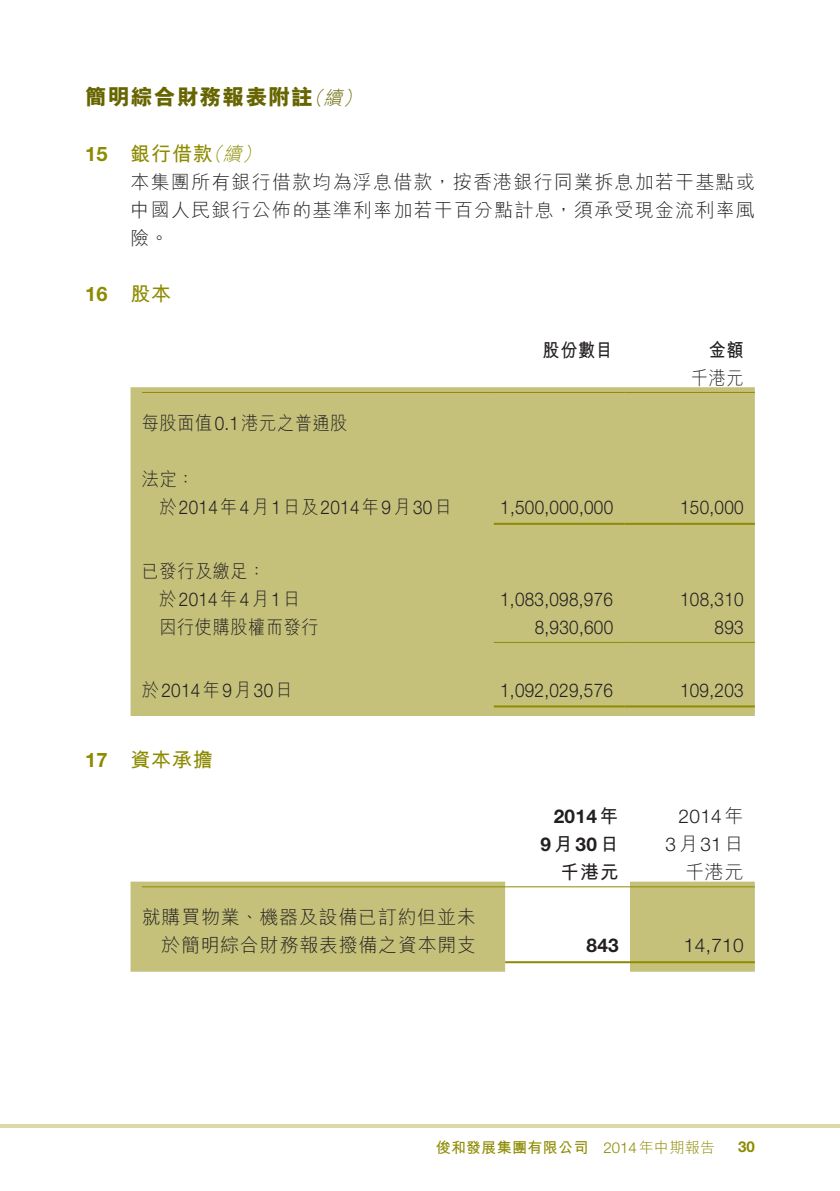
<style>
.page{position:relative;width:840px;height:1191px;background:#fff}
.page>*{position:absolute;margin:0;border:0;box-sizing:border-box;transform-origin:0 0}
.t1{font:800 22px "M Hei HK";letter-spacing:.04em;color:#666500}
.t2{font:700 20px "M Hei HK";letter-spacing:.035em;color:#8d8b02}
.t3{font:700 20px "Helvetica Neue LT Std";color:#8d8b02}
.t4{font:300 19px "Helvetica Neue LT Std";letter-spacing:.015em;color:#231f20;scale:.9 1}
.t5{font:300 19px/28px "M Hei HK";letter-spacing:.035em;color:#231f20;text-align:justify}
.t6{font:300 19px "M Hei HK";letter-spacing:.035em;color:#231f20;scale:.9 1}
.t7{font:300 19px/28px "Helvetica Neue LT Std";letter-spacing:.015em;color:#231f20;text-align:right}
.t8{font:700 19px/28px "Helvetica Neue LT Std";letter-spacing:.015em;color:#231f20;text-align:right}
.t9{font:700 19px "M Hei HK";letter-spacing:.035em;color:#231f20;scale:.9 1}
.t10{font:italic 300 19px "M Hei HK";color:#666500}
.t11{font:italic 300 19px "M Hei HK";color:#8d8b02}
.t12{font:700 19px "M Hei HK";letter-spacing:.035em;color:#231f20}
.t13{font:700 15px "M Hei HK";letter-spacing:.02em;color:#8d8b02}
.t14{font:300 15px "M Hei HK";letter-spacing:.02em;color:#8d8b02}
.t15{font:700 15px "Helvetica Neue LT Std";color:#8d8b02}
.s1{font-family:"Helvetica Neue LT Std"}
.s2{font-family:"M Hei HK"}
</style>
<div class="page">
<hr style="left:0;top:1124px;width:839px;height:4px;background:#dbd8aa">
<div style="left:130px;top:387px;width:624px;height:329px;background:#c5c17b"></div>
<hr style="left:142px;top:392px;width:351px;height:1px;background:#8d8b02">
<hr style="left:493px;top:392px;width:131px;height:1px;background:#8d8b02">
<hr style="left:624px;top:392px;width:130px;height:1px;background:#8d8b02">
<hr style="left:493px;top:523px;width:131px;height:2px;background:#8d8b02">
<hr style="left:624px;top:523px;width:130px;height:2px;background:#8d8b02">
<hr style="left:493px;top:642px;width:131px;height:1px;background:#8d8b02">
<hr style="left:624px;top:642px;width:130px;height:1px;background:#8d8b02">
<hr style="left:493px;top:705px;width:131px;height:2px;background:#8d8b02">
<hr style="left:624px;top:705px;width:130px;height:2px;background:#8d8b02">
<svg style="left:130px;top:881px;width:624px;height:90px;fill:#c5c17b"></svg>
<hr style="left:142px;top:886px;width:363px;height:1px;background:#8d8b02">
<hr style="left:505px;top:886px;width:124px;height:1px;background:#8d8b02">
<hr style="left:629px;top:886px;width:125px;height:1px;background:#8d8b02">
<hr style="left:505px;top:961px;width:124px;height:2px;background:#8d8b02">
<hr style="left:629px;top:961px;width:125px;height:2px;background:#8d8b02">
<p class="t1" style="left:85px;top:86px;width:229px">簡明綜合財務報表附註</p>
<p class="t11" style="left:242px;top:144px;width:25px">(</p>
<p class="t10" style="left:323px;top:88px;width:25px">續</p>
<p class="t10" style="left:304px;top:88px;width:25px">（</p>
<p class="t10" style="left:343px;top:88px;width:25px">(</p>
<p class="t2" style="left:130px;top:139px;width:84px">銀行借款</p>
<p class="t11" style="left:223px;top:144px;width:25px">續</p>
<p class="t11" style="left:203px;top:144px;width:25px">（</p>
<p class="t3" style="left:85px;top:141px;width:24px">15</p>
<p class="t3" style="left:85px;top:281px;width:24px">16</p>
<p class="t3" style="left:85px;top:747px;width:24px">17</p>
<p class="t5" style="left:130px;top:167px;width:625px">本集團所有銀行借款均為浮息借款，按香港銀行同業拆息加若干基點或中國人民銀行公佈的基準利率加若干百分點計息，須承受現金流利率風險。</p>
<p class="t2" style="left:130px;top:279px;width:42px">股本</p>
<p class="t6" style="left:142px;top:413px;width:230px">每股面值<span class="s1">0.1</span>港元之普通股</p>
<p class="t6" style="left:142px;top:469px;width:60px">法定：</p>
<p class="t4" style="left:159px;top:495px;width:326px"><span class="s2">於</span>2014<span class="s2">年</span>4<span class="s2">月</span>1<span class="s2">日及</span>2014<span class="s2">年</span>9<span class="s2">月</span>30<span class="s2">日</span></p>
<p class="t6" style="left:142px;top:562px;width:138px">已發行及繳足：</p>
<p class="t4" style="left:159px;top:588px;width:158px"><span class="s2">於</span>2014<span class="s2">年</span>4<span class="s2">月</span>1<span class="s2">日</span></p>
<p class="t6" style="left:159px;top:618px;width:178px">因行使購股權而發行</p>
<p class="t4" style="left:142px;top:678px;width:169px"><span class="s2">於</span>2014<span class="s2">年</span>9<span class="s2">月</span>30<span class="s2">日</span></p>
<p class="t2" style="left:130px;top:745px;width:84px">資本承擔</p>
<p class="t5" style="left:142px;top:903px;width:335px">就購買物業、機器及設備已訂約但並未</p>
<p class="t5" style="left:161px;top:931px;width:316px">於簡明綜合財務報表撥備之資本開支</p>
<p class="t9" style="left:542px;top:336px;width:80px">股份數目</p>
<p class="t9" style="left:708px;top:336px;width:40px">金額</p>
<p class="t6" style="left:690px;top:368px;width:60px">千港元</p>
<p class="t4" style="left:500px;top:495px;width:127px">1,500,000,000</p>
<p class="t4" style="left:679px;top:495px;width:72px">150,000</p>
<p class="t4" style="left:500px;top:588px;width:127px">1,083,098,976</p>
<p class="t4" style="left:679px;top:588px;width:72px">108,310</p>
<p class="t4" style="left:534px;top:616px;width:89px">8,930,600</p>
<p class="t4" style="left:714px;top:616px;width:34px">893</p>
<p class="t4" style="left:500px;top:678px;width:127px">1,092,029,576</p>
<p class="t4" style="left:679px;top:678px;width:72px">109,203</p>
<p class="t8" style="left:540px;top:802px;width:80px">2014<span class="s2">年<br></span>9<span class="s2">月</span>30<span class="s2">日</span></p>
<p class="t7" style="left:665px;top:802px;width:80px">2014<span class="s2">年<br></span>3<span class="s2">月</span>31<span class="s2">日</span></p>
<p class="t5" style="left:684px;top:858px;width:60px">千港元</p>
<p class="t12" style="left:560px;top:858px;width:60px">千港元</p>
<p class="t8" style="left:586px;top:931px;width:34px">843</p>
<p class="t7" style="left:683px;top:931px;width:61px">14,710</p>
<p class="t13" style="left:435px;top:1137px;width:154px">俊和發展集團有限公司</p>
<p class="t14" style="left:603px;top:1140px;width:113px"><span class="s1">2014</span>年中期報告</p>
<p class="t15" style="left:737px;top:1137px;width:18px">30</p>
</div>
